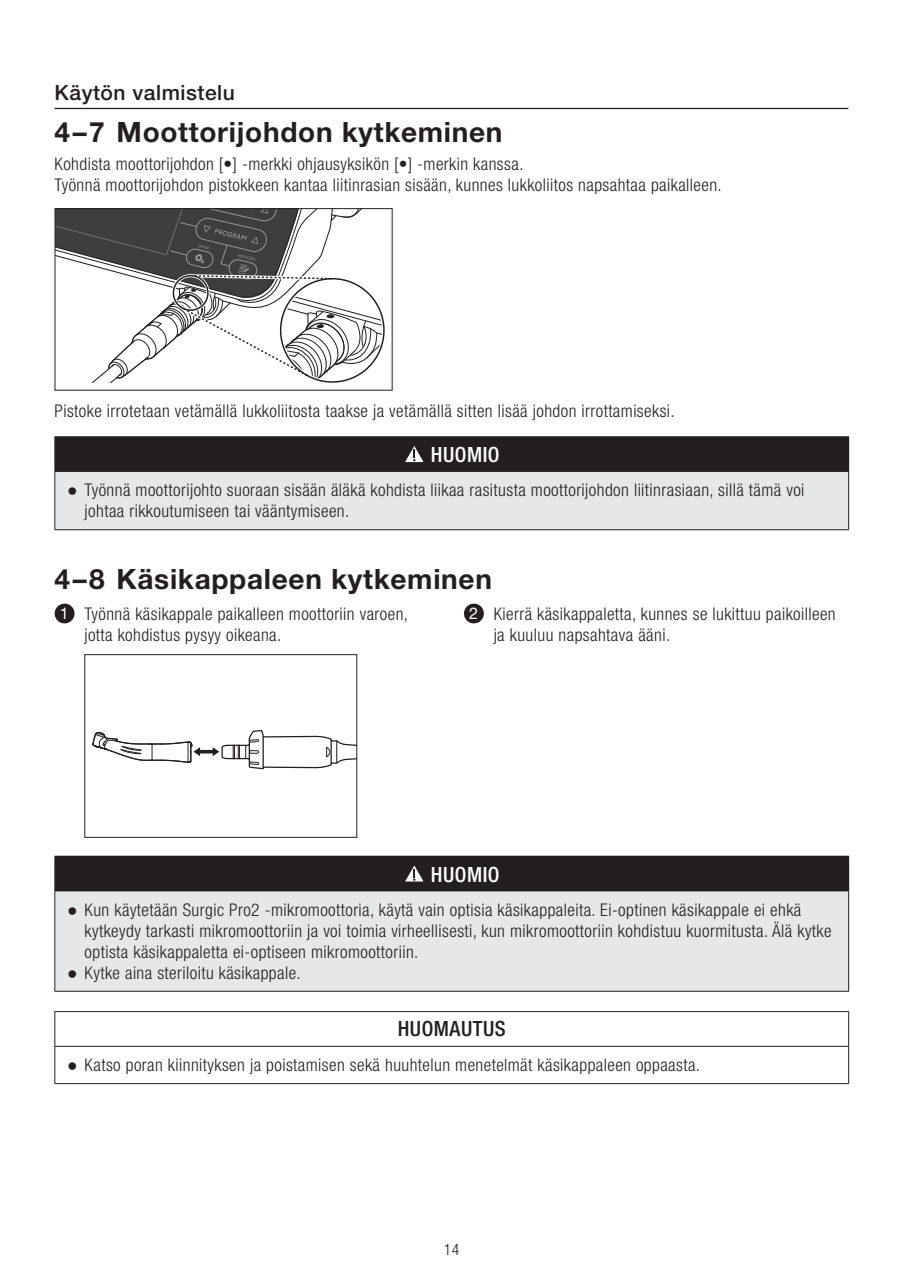
<style>
.page{position:relative;width:903px;height:1275px;background:#fff}
.page>*{position:absolute;margin:0;border:0;box-sizing:border-box;transform-origin:0 0}
.t1{font:700 28px "Helvetica Neue LT Pro";letter-spacing:.025em;color:#231f20}
.t2{font:500 21px "Helvetica Neue LT Pro";letter-spacing:.025em;color:#231f20}
.t3{font:500 condensed 21px "Helvetica Neue LT Pro";letter-spacing:.025em;color:#fff}
.t4{font:500 condensed 21px "Helvetica Neue LT Pro";letter-spacing:.025em;color:#231f20}
.t5{font:300 condensed 17.5px/21px "Helvetica Neue LT Pro";letter-spacing:.025em;color:#231f20}
.t6{font:300 condensed 15.75px "Helvetica Neue LT Pro";color:#231f20}
.s1{font-family:"Arial";font-weight:400;font-stretch:normal}
.s2{font-weight:400;font-stretch:normal;font-size:16.1px;color:#fff}
</style>
<div class="page">
<hr style="left:55px;top:108px;width:793px;height:1px;background:#231f20">
<svg style="left:57px;top:210px;width:325px;height:172px"></svg>
<div style="left:55px;top:208px;width:338px;height:183px;border:1px solid #231f20"></div>
<div style="left:55px;top:437px;width:794px;height:34px;background:#231f20"></div>
<div style="left:55px;top:471px;width:794px;height:59px;background:#e6e7e9"></div>
<hr style="left:55px;top:436px;width:794px;height:1px;background:#231f20">
<hr style="left:55px;top:471px;width:794px;height:1px;background:#231f20">
<hr style="left:55px;top:472px;width:1px;height:57px;background:#231f20">
<hr style="left:848px;top:472px;width:1px;height:57px;background:#231f20">
<hr style="left:55px;top:529px;width:794px;height:1px;background:#231f20">
<svg style="left:405px;top:446px;width:19px;height:17px"></svg>
<svg style="left:64px;top:604px;width:11px;height:19px"></svg>
<svg style="left:92px;top:730px;width:263px;height:40px"></svg>
<div style="left:84px;top:654px;width:273px;height:184px;border:1px solid #231f20"></div>
<svg style="left:474px;top:604px;width:10px;height:19px"></svg>
<div style="left:55px;top:856px;width:794px;height:35px;background:#231f20"></div>
<div style="left:55px;top:891px;width:794px;height:100px;background:#e6e7e9"></div>
<hr style="left:55px;top:891px;width:794px;height:1px;background:#231f20">
<hr style="left:55px;top:891px;width:1px;height:100px;background:#231f20">
<hr style="left:848px;top:891px;width:1px;height:100px;background:#231f20">
<hr style="left:55px;top:991px;width:794px;height:1px;background:#231f20">
<svg style="left:405px;top:865px;width:19px;height:17px"></svg>
<hr style="left:55px;top:1011px;width:794px;height:1px;background:#231f20">
<hr style="left:55px;top:1012px;width:1px;height:34px;background:#231f20">
<hr style="left:848px;top:1012px;width:1px;height:34px;background:#231f20">
<hr style="left:55px;top:1046px;width:794px;height:1px;background:#231f20">
<hr style="left:55px;top:1047px;width:1px;height:36px;background:#231f20">
<hr style="left:848px;top:1047px;width:1px;height:36px;background:#231f20">
<hr style="left:55px;top:1083px;width:794px;height:1px;background:#231f20">
<p class="t2" style="left:55px;top:80px;width:182px">Käytön valmistelu</p>
<h1 class="t1" style="left:55px;top:114px;width:449px">4–7 Moottorijohdon kytkeminen</h1>
<p class="t5" style="left:55px;top:153px;width:666px">Kohdista moottorijohdon [•] -merkki ohjausyksikön [•] -merkin kanssa.<br>Työnnä moottorijohdon pistokkeen kantaa liitinrasian sisään, kunnes lukkoliitos napsahtaa paikalleen.</p>
<p class="t5" style="left:55px;top:400px;width:619px">Pistoke irrotetaan vetämällä lukkoliitosta taakse ja vetämällä sitten lisää johdon irrottamiseksi.</p>
<p class="t3" style="left:431px;top:442px;width:70px">HUOMIO</p>
<p class="t5" style="left:85px;top:480px;width:721px;text-indent:-17px"><span class="s1">●</span> Työnnä moottorijohto suoraan sisään äläkä kohdista liikaa rasitusta moottorijohdon liitinrasiaan, sillä tämä voi johtaa rikkoutumiseen tai vääntymiseen.</p>
<h1 class="t1" style="left:55px;top:561px;width:439px">4–8 Käsikappaleen kytkeminen</h1>
<p class="t5" style="left:84px;top:603px;width:325px;text-indent:-24px"><span class="s2">1</span> Työnnä käsikappale paikalleen moottoriin varoen, jotta kohdistus pysyy oikeana.</p>
<p class="t5" style="left:494px;top:603px;width:344px;text-indent:-24px"><span class="s2">2</span> Kierrä käsikappaletta, kunnes se lukittuu paikoilleen ja kuuluu napsahtava ääni.</p>
<p class="t3" style="left:431px;top:861px;width:70px">HUOMIO</p>
<p class="t5" style="left:85px;top:899px;width:748px;text-indent:-17px"><span class="s1">●</span> Kun käytetään Surgic Pro2 -mikromoottoria, käytä vain optisia käsikappaleita. Ei-optinen käsikappale ei ehkä kytkeydy tarkasti mikromoottoriin ja voi toimia virheellisesti, kun mikromoottoriin kohdistuu kuormitusta. Älä kytke optista käsikappaletta ei-optiseen mikromoottoriin.</p>
<p class="t5" style="left:67px;top:962px;width:232px"><span class="s1">●</span> Kytke aina steriloitu käsikappale.</p>
<p class="t4" style="left:398px;top:1016px;width:110px">HUOMAUTUS</p>
<p class="t5" style="left:67px;top:1054px;width:631px"><span class="s1">●</span> Katso poran kiinnityksen ja poistamisen sekä huuhtelun menetelmät käsikappaleen oppaasta.</p>
<p class="t6" style="left:444px;top:1240px;width:17px">14</p>
</div>
